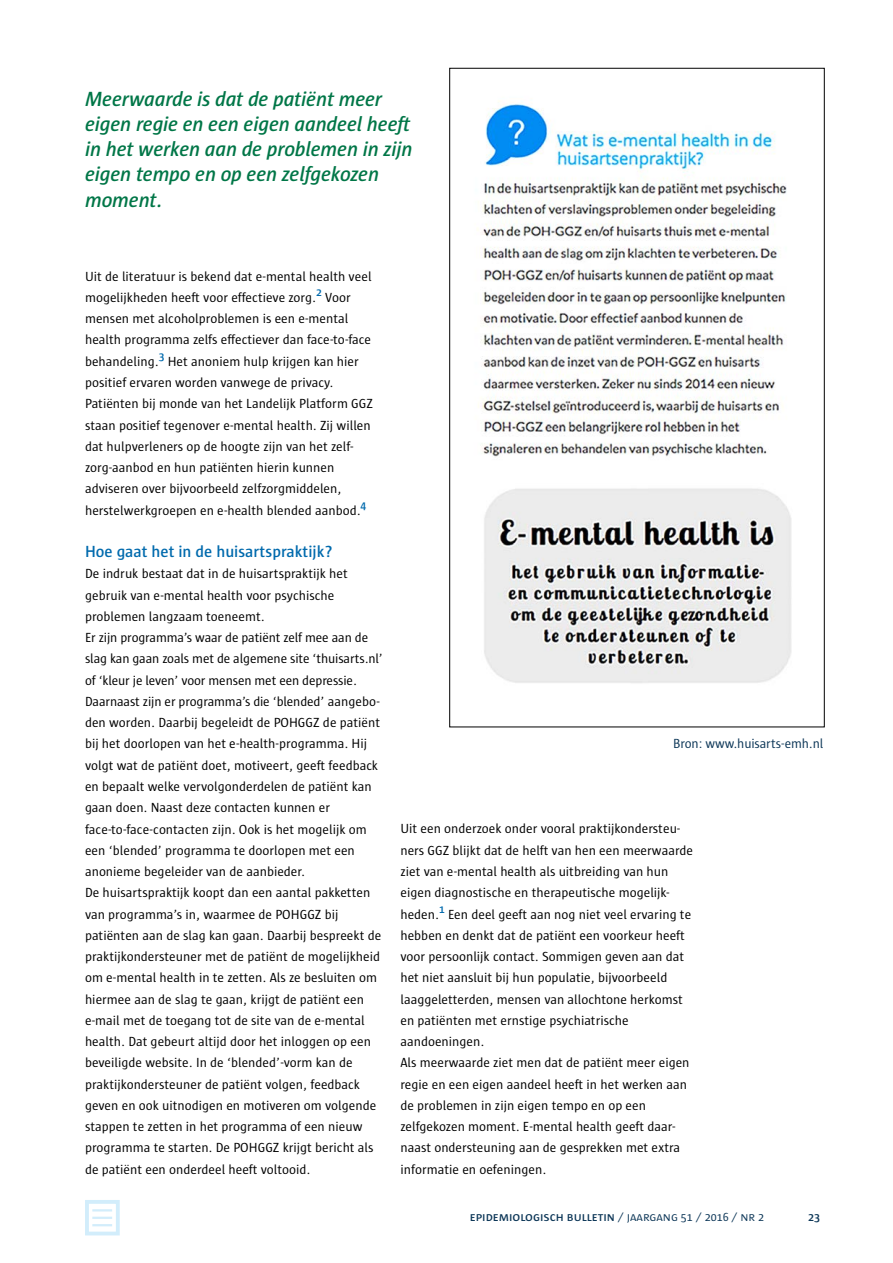
<style>
.page{position:relative;width:893px;height:1263px;background:#fff}
.page>*{position:absolute;margin:0;border:0;box-sizing:border-box;transform-origin:0 0}
.t1{font:italic 600 21px/25.2px "Sun";letter-spacing:-.01em;color:#007647}
.t2{font:600 16.5px "Sun";color:#006aad}
.t3{font:13.5px/21.3px "Sun";color:#000}
.t4{font:13.5px "Sun";letter-spacing:-.01em;color:#0c3657}
.t5{font:600 12px "Sun SC";color:#0c3657}
.t6{font:600 12px "Sun";color:#0c3657}
.s1{font-weight:400}
.s2{font-family:"Sun";font-weight:400}
</style>
<div class="page">
<div style="left:85px;top:1200px;width:35px;height:35px;border:4px solid #d2edfb"></div>
<hr style="left:92px;top:1209px;width:20px;height:2px;background:#d2edfb">
<hr style="left:92px;top:1217px;width:20px;height:2px;background:#d2edfb">
<hr style="left:92px;top:1224px;width:20px;height:2px;background:#d2edfb">
<img style="left:477px;top:101px;width:315px;height:582px">
<h1 class="t1" style="left:85px;top:86px;width:329px">Meerwaarde is dat de patiënt meer eigen regie en een eigen aandeel heeft in het werken aan de problemen in zijn eigen tempo en op een zelfgekozen moment.</h1>
<p class="t3" style="left:85px;top:266px;width:289px">Uit de literatuur is bekend dat e-mental health veel mogelijkheden heeft voor effectieve zorg.<sup>2</sup> Voor mensen met alcoholproblemen is een e-mental health programma zelfs effectiever dan face-to-face behandeling.<sup>3</sup> Het anoniem hulp krijgen kan hier positief ervaren worden vanwege de privacy.<br>Patiënten bij monde van het Landelijk Platform GGZ staan positief tegenover e-mental health. Zij willen dat hulpverleners op de hoogte zijn van het zelf&shy;zorg-aanbod en hun patiënten hierin kunnen adviseren over bijvoorbeeld zelfzorgmiddelen, herstelwerkgroepen en e-health blended aanbod.<sup>4</sup></p>
<p class="t2" style="left:85px;top:543px;width:249px">Hoe gaat het in de huisartspraktijk?</p>
<p class="t3" style="left:85px;top:563px;width:299px">De indruk bestaat dat in de huisartspraktijk het gebruik van e-mental health voor psychische problemen langzaam toeneemt.<br>Er zijn programma’s waar de patiënt zelf mee aan de slag kan gaan zoals met de algemene site ‘thuisarts.nl’ of ‘kleur je leven’ voor mensen met een depressie.<br>Daarnaast zijn er programma’s die ‘blended’ aangebo&shy;den worden. Daarbij begeleidt de POHGGZ de patiënt bij het doorlopen van het e-health-programma. Hij volgt wat de patiënt doet, motiveert, geeft feedback en bepaalt welke vervolgonderdelen de patiënt kan gaan doen. Naast deze contacten kunnen er face-to-face-contacten zijn. Ook is het mogelijk om een ‘blended’ programma te doorlopen met een anonieme begeleider van de aanbieder.<br>De huisartspraktijk koopt dan een aantal pakketten van programma’s in, waarmee de POHGGZ bij patiënten aan de slag kan gaan. Daarbij bespreekt de praktijkondersteuner met de patiënt de mogelijkheid om e-mental health in te zetten. Als ze besluiten om hiermee aan de slag te gaan, krijgt de patiënt een e-mail met de toegang tot de site van de e-mental health. Dat gebeurt altijd door het inloggen op een beveiligde website. In de ‘blended’-vorm kan de praktijkondersteuner de patiënt volgen, feedback geven en ook uitnodigen en motiveren om volgende stappen te zetten in het programma of een nieuw programma te starten. De POHGGZ krijgt bericht als de patiënt een onderdeel heeft voltooid.</p>
<p class="t4" style="left:673px;top:737px;width:152px">Bron: www.huisarts-emh.nl</p>
<p class="t3" style="left:400px;top:818px;width:294px">Uit een onderzoek onder vooral praktijkondersteu&shy;ners GGZ blijkt dat de helft van hen een meerwaarde ziet van e-mental health als uitbreiding van hun eigen diagnostische en therapeutische mogelijk&shy;heden.<sup>1</sup> Een deel geeft aan nog niet veel ervaring te hebben en denkt dat de patiënt een voorkeur heeft voor persoonlijk contact. Sommigen geven aan dat het niet aansluit bij hun populatie, bijvoorbeeld laaggeletterden, mensen van allochtone herkomst en patiënten met ernstige psychiatrische aandoeningen.<br>Als meerwaarde ziet men dat de patiënt meer eigen regie en een eigen aandeel heeft in het werken aan de problemen in zijn eigen tempo en op een zelfgekozen moment. E-mental health geeft daar&shy;naast ondersteuning aan de gesprekken met extra informatie en oefeningen.</p>
<p class="t5" style="left:470px;top:1211px;width:296px">epidemiologisch bulletin <span class="s1">/ jaargang</span> <span class="s2">51</span> <span class="s1">/</span> <span class="s2">2016</span> <span class="s1">/ nr</span> <span class="s2">2</span></p>
<p class="t6" style="left:808px;top:1211px;width:13px">23</p>
</div>
